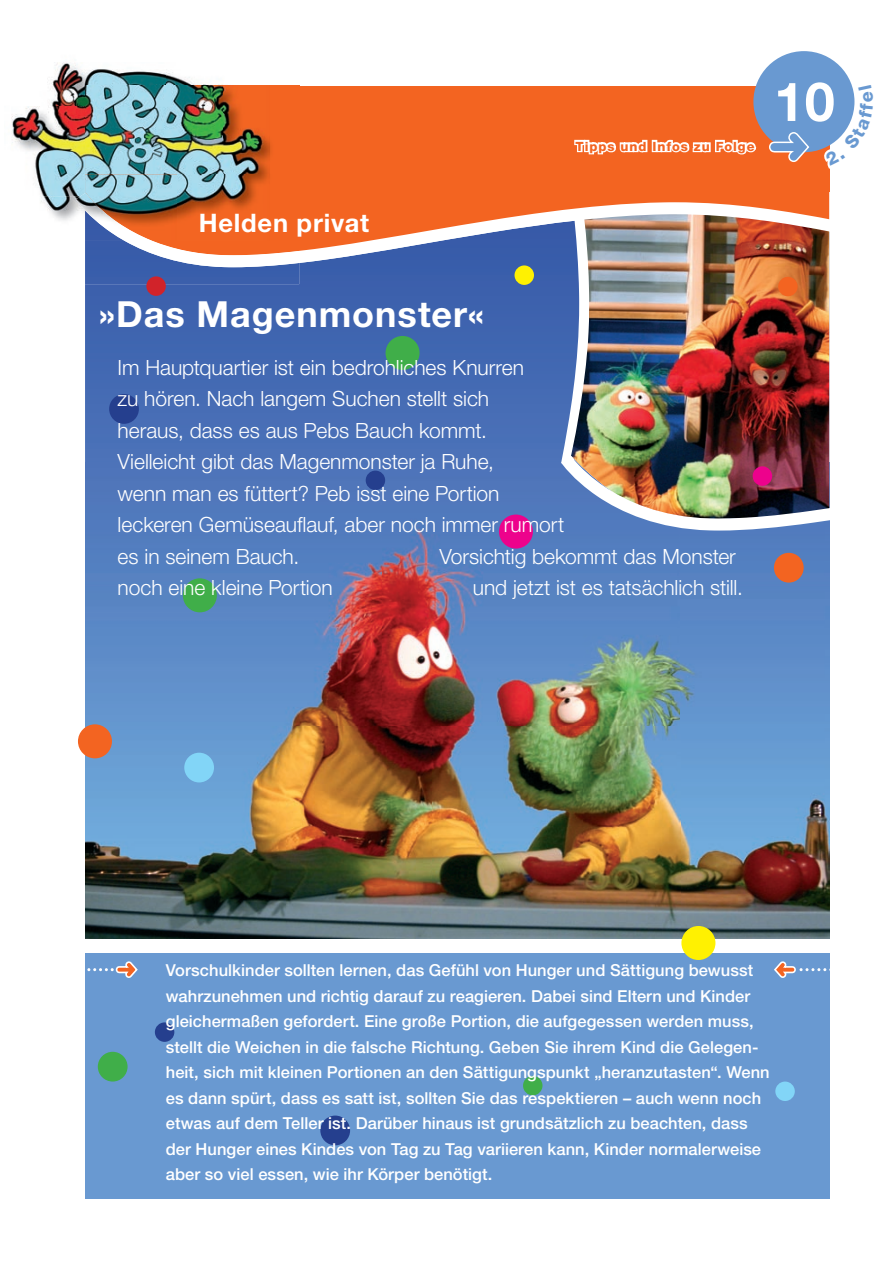
<style>
.page{position:relative;width:893px;height:1263px;background:#fff}
.page>*{position:absolute;margin:0;border:0;box-sizing:border-box;transform-origin:0 0}
.t1{font:700 54px "Helvetica Neue LT Std";color:#fff}
.t2{font:700 36px "Helvetica Neue LT Std";letter-spacing:.03em;color:#fff}
.t3{font:700 25.5px "Helvetica Neue LT Std";letter-spacing:.03em;color:#fff}
.t4{font:300 21px/31.5px "Helvetica Neue LT Std";color:#fff}
.t5{font:500 16.5px/25.5px "Helvetica Neue LT Std";letter-spacing:.005em;color:#fff}
.t6{font:800 12.75px "Helvetica Neue LT Std";letter-spacing:.075em;color:#f36421}
</style>
<div class="page">
<svg style="left:85px;top:267px;width:441px;height:195px;background:#4268b2"></svg>
<img style="left:85px;top:462px;width:744px;height:477px">
<div style="left:85px;top:86px;width:744px;height:105px;background:#f36421"></div>
<div style="left:85px;top:954px;width:744px;height:245px;background:#6999d1"></div>
<svg style="left:299px;top:191px;width:227px;height:2px"></svg>
<svg style="left:299px;top:193px;width:227px;height:74px;fill:#f36421"></svg>
<div style="left:85px;top:241px;width:214px;height:43px;background:#385eab"></div>
<img style="left:223px;top:86px;width:48px;height:88px">
<div style="left:269px;top:174px;width:30px;height:67px;background:#f36421"></div>
<img style="left:125px;top:241px;width:174px;height:26px">
<img style="left:28px;top:62px;width:138px;height:45px">
<img style="left:166px;top:72px;width:103px;height:14px">
<img style="left:11px;top:107px;width:74px;height:114px">
<img style="left:85px;top:86px;width:138px;height:88px">
<img style="left:85px;top:174px;width:184px;height:67px">
<img style="left:76px;top:193px;width:77px;height:48px">
<svg style="left:87px;top:961px;width:51px;height:17px"></svg>
<svg style="left:774px;top:961px;width:56px;height:17px"></svg>
<div style="left:774px;top:553px;width:30px;height:30px;background:#f36421;border-radius:50%"></div>
<div style="left:523px;top:1076px;width:19px;height:19px;background:#40ae49;border-radius:50%"></div>
<div style="left:98px;top:1052px;width:30px;height:29px;background:#40ae49;border-radius:50%"></div>
<div style="left:681px;top:926px;width:34px;height:34px;background:#fff101;border-radius:50%"></div>
<div style="left:499px;top:514px;width:34px;height:35px;background:#ed028c;border-radius:50%"></div>
<div style="left:78px;top:724px;width:34px;height:34px;background:#f36421;border-radius:50%"></div>
<div style="left:184px;top:753px;width:30px;height:29px;background:#82d5f7;border-radius:50%"></div>
<div style="left:109px;top:394px;width:30px;height:30px;background:#253f8e;border-radius:50%"></div>
<div style="left:775px;top:1081px;width:20px;height:20px;background:#82d5f7;border-radius:50%"></div>
<div style="left:155px;top:1022px;width:19px;height:20px;background:#253f8e;border-radius:50%"></div>
<div style="left:146px;top:276px;width:20px;height:20px;background:#d1232a;border-radius:50%"></div>
<div style="left:514px;top:265px;width:20px;height:20px;background:#fff101;border-radius:50%"></div>
<div style="left:366px;top:471px;width:19px;height:19px;background:#253f8e;border-radius:50%"></div>
<div style="left:183px;top:578px;width:34px;height:34px;background:#40ae49;border-radius:50%"></div>
<div style="left:320px;top:1115px;width:30px;height:30px;background:#253f8e;border-radius:50%"></div>
<div style="left:386px;top:336px;width:34px;height:34px;background:#40ae49;border-radius:50%"></div>
<img style="left:526px;top:51px;width:329px;height:479px">
<h3 class="t3" style="left:199px;top:207px;width:172px">Helden privat</h3>
<p class="t6" style="left:576px;top:138px;width:180px">Tipps und Infos zu Folge</p>
<h1 class="t1" style="left:774px;top:68px;width:62px">10</h1>
<h2 class="t2" style="left:99px;top:292px;width:386px">»Das Magenmonster«</h2>
<p class="t4" style="left:118px;top:351px;width:448px">Im Hauptquartier ist ein bedrohliches Knurren<br>zu hören. Nach langem Suchen stellt sich<br>heraus, dass es aus Pebs Bauch kommt.<br>Vielleicht gibt das Magenmonster ja Ruhe,<br>wenn man es füttert? Peb isst eine Portion leckeren Gemüseauflauf, aber noch immer rumort es in seinem Bauch.</p>
<p class="t4" style="left:439px;top:540px;width:298px">Vorsichtig bekommt das Monster</p>
<p class="t4" style="left:118px;top:572px;width:217px">noch eine kleine Portion</p>
<p class="t4" style="left:473px;top:572px;width:271px">und jetzt ist es tatsächlich still.</p>
<p class="t5" style="left:166px;top:957px;width:605px">Vorschulkinder sollten lernen, das Gefühl von Hunger und Sättigung bewusst wahrzunehmen und richtig darauf zu reagieren. Dabei sind Eltern und Kinder gleichermaßen gefordert. Eine große Portion, die aufgegessen werden muss, stellt die Weichen in die falsche Richtung. Geben Sie ihrem Kind die Gelegen&shy;heit, sich mit kleinen Portionen an den Sättigungspunkt „heranzutasten“. Wenn es dann spürt, dass es satt ist, sollten Sie das respektieren – auch wenn noch etwas auf dem Teller ist. Darüber hinaus ist grundsätzlich zu beachten, dass der Hunger eines Kindes von Tag zu Tag variieren kann, Kinder normalerweise aber so viel essen, wie ihr Körper benötigt.</p>
</div>
